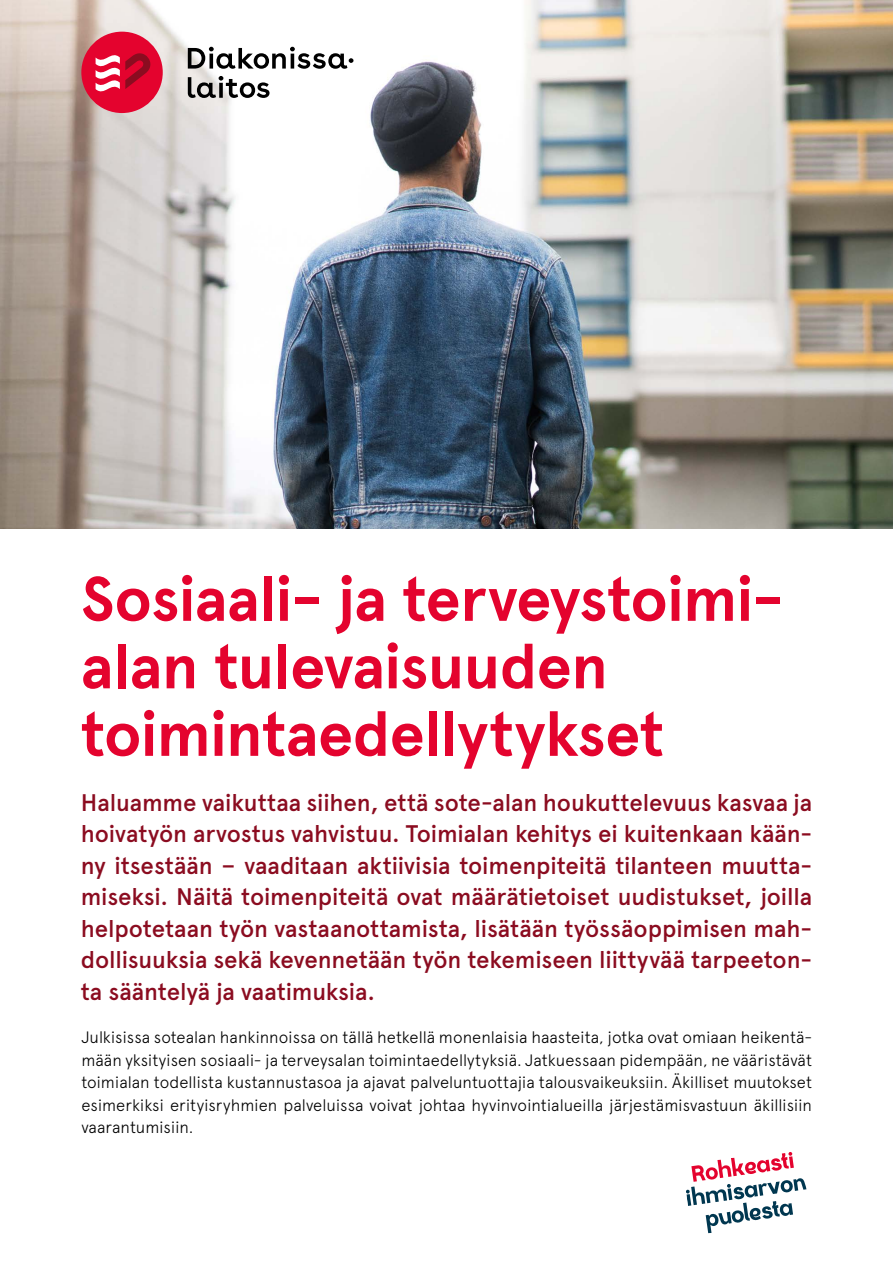
<style>
.page{position:relative;width:893px;height:1263px;background:#fff}
.page>*{position:absolute;margin:0;border:0;box-sizing:border-box;transform-origin:0 0}
.t1{font:700 63px/67.5px "Apercu";letter-spacing:-.01em;color:#e4032e}
.ingressi{font:500 24px/31.5px "Apercu";letter-spacing:-.005em;color:#8b0c20;text-align:justify}
.leipis{font:300 16.5px/22.5px "Apercu";letter-spacing:-.005em;color:#000;text-align:justify}
</style>
<div class="page">
<img style="left:0;top:0;width:893px;height:528px">
<svg style="left:686px;top:1152px;width:121px;height:81px"></svg>
<div style="left:81px;top:32px;width:82px;height:81px;background:#e4032e;border-radius:50%"></div>
<svg style="left:96px;top:47px;width:62px;height:50px"></svg>
<svg style="left:188px;top:76px;width:82px;height:22px"></svg>
<svg style="left:188px;top:47px;width:165px;height:22px"></svg>
<h1 class="t1" style="left:81px;top:565px;width:704px">Sosiaali- ja terveystoimi&shy;alan tulevaisuuden</h1>
<h1 class="t1" style="left:81px;top:700px;width:585px">toimintaedellytykset</h1>
<p class="ingressi" style="left:81px;top:786px;width:733px">Haluamme vaikuttaa siihen, että sote-alan houkuttelevuus kasvaa ja hoivatyön arvostus vahvistuu. Toimialan kehitys ei kuitenkaan kään&shy;ny itsestään – vaaditaan aktiivisia toimenpiteitä tilanteen muutta&shy;miseksi. Näitä toimenpiteitä ovat määrätietoiset uudistukset, joilla helpotetaan työn vastaanottamista, lisätään työssäoppimisen mah&shy;dollisuuksia sekä kevennetään työn tekemiseen liittyvää tarpeeton&shy;ta sääntelyä ja vaatimuksia.</p>
<p class="leipis" style="left:81px;top:1026px;width:732px">Julkisissa sotealan hankinnoissa on tällä hetkellä monenlaisia haasteita, jotka ovat omiaan heikentä&shy;mään yksityisen sosiaali- ja terveysalan toimintaedellytyksiä. Jatkuessaan pidempään, ne vääristävät toimialan todellista kustannustasoa ja ajavat palveluntuottajia talousvaikeuksiin. Äkilliset muutokset esimerkiksi erityisryhmien palveluissa voivat johtaa hyvinvointialueilla järjestämisvastuun äkillisiin vaarantumisiin.</p>
</div>
